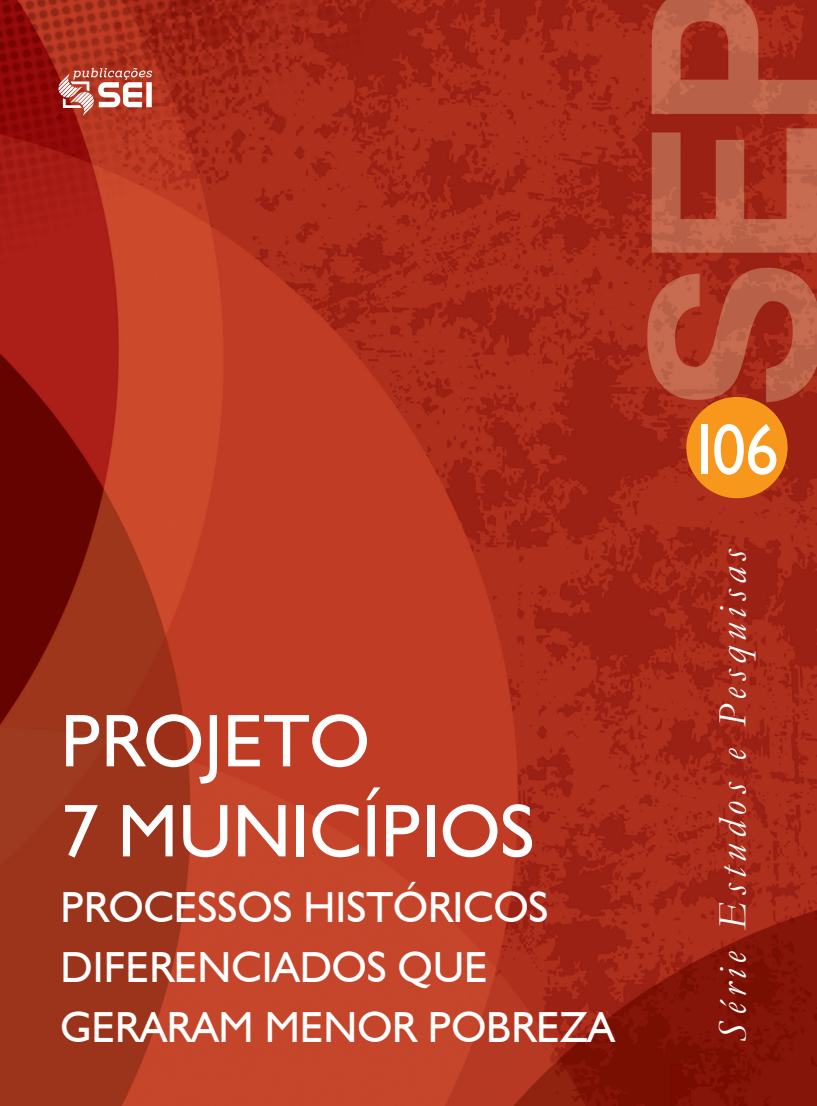
<style>
.page{position:relative;width:817px;height:1106px;background:#fff}
.page>*{position:absolute;margin:0;border:0;box-sizing:border-box;transform-origin:0 0}
.t1{font:75px/90px "Humanist 521 BT";color:#fff}
.t2{font:72.6px "Gill Sans";color:#fff;scale:.93 1}
.t3{font:43.5px/60px "Humanist 521 BT";color:#fff}
.t4{font:italic 40.5px "Garamond";color:#fff}
</style>
<div class="page">
<img style="left:0;top:0;width:816px;height:1106px">
<div style="left:686px;top:397px;width:101px;height:101px;background:#f7981d;border-radius:50%"></div>
<svg style="left:58px;top:68px;width:94px;height:48px"></svg>
<h1 class="t1" style="left:61px;top:694px;width:475px">PROJETO<br>7 MUNICÍPIOS</h1>
<p class="t3" style="left:61px;top:876px;width:555px">PROCESSOS HISTÓRICOS<br>DIFERENCIADOS QUE<br>GERARAM MENOR POBREZA</p>
<h2 class="t2" style="left:688px;top:407px;width:99px">106</h2>
<p class="t4" style="left:705px;top:1041px;width:495px;rotate:-90deg">Série Estudos e Pesquisas</p>
</div>
